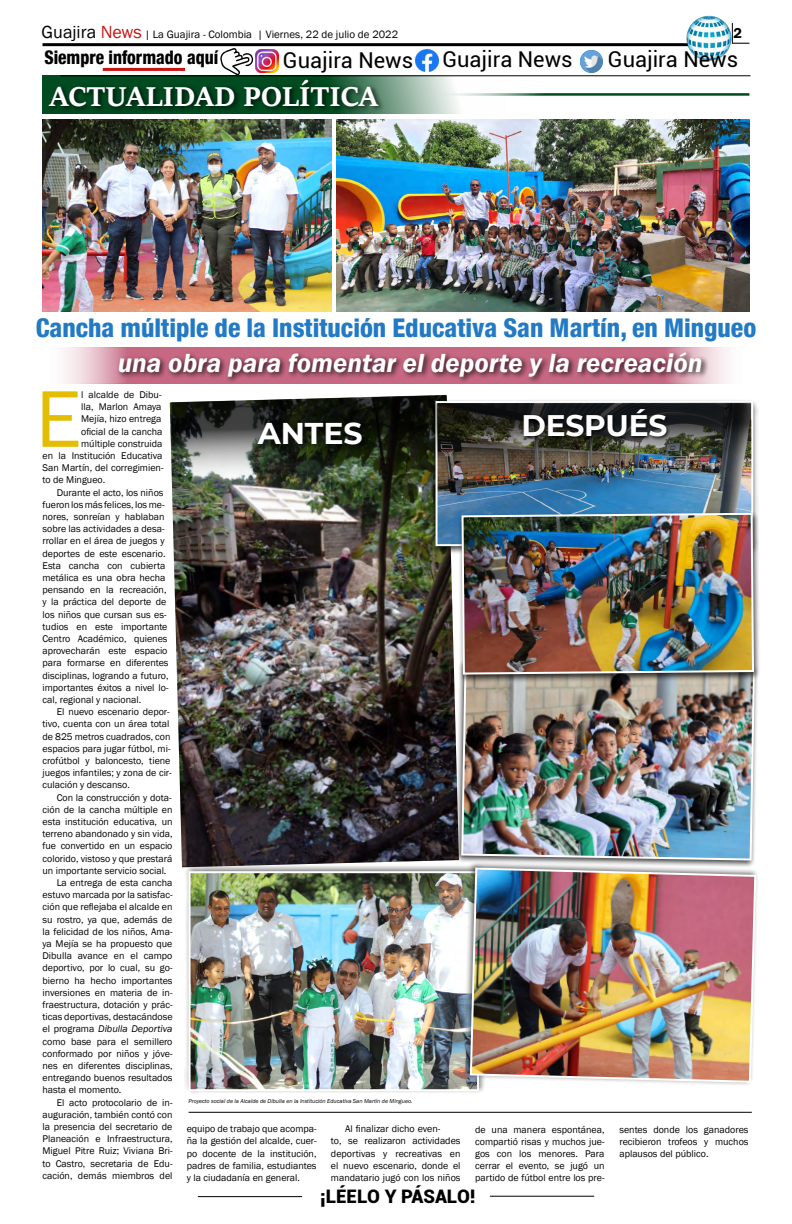
<style>
.page{position:relative;width:792px;height:1224px;background:#fff}
.page>*{position:absolute;margin:0;border:0;box-sizing:border-box;transform-origin:0 0}
.t1{font:83.2px "Franklin Gothic";color:#e3be00}
.t2{font:700 30px "Sitka Subheading";color:#fff}
.t3{font:700 30px "Montserrat";color:#fff}
.t4{font:700 29.7px "Montserrat";letter-spacing:-.005em;color:#fff}
.t5{font:italic 600 27px "Franklin Gothic";color:#fff}
.t6{font:800 condensed 25.8px "Helvetica 87";color:#227ac4}
.t7{font:21.9px "Roboto";color:#000}
.t8{font:800 condensed 18.7px "Helvetica 87";color:#000;scale:.93 1}
.t9{font:900 18.7px "Roboto";color:#000}
.t10{font:600 14.7px "Franklin Gothic";color:#000}
.t11{font:11px "Franklin Gothic";color:#000}
.t12{font:10px/12.2px "Franklin Gothic";color:#000;text-align:justify}
.t13{font:italic 10px "Franklin Gothic";color:#000}
.t14{font:italic 5.8px "Franklin Gothic";color:#000}
.s1{font-size:18px}
.s2{font-size:18px;color:#c91311}
.s3{font-style:normal}
</style>
<div class="page">
<hr style="left:198px;top:1196px;width:104px;height:1px;background:#000">
<hr style="left:490px;top:1196px;width:104px;height:1px;background:#000">
<hr style="left:43px;top:43px;width:652px;height:3px;background:#000">
<img style="left:685px;top:15px;width:47px;height:46px">
<svg style="left:732px;top:23px;width:17px;height:21px"></svg>
<svg style="left:43px;top:75px;width:464px;height:39px"></svg>
<svg style="left:63px;top:347px;width:666px;height:36px;background:#e2b4c0"></svg>
<div style="left:46px;top:76px;width:339px;height:37px;background:#000;opacity:.75"></div>
<hr style="left:431px;top:93px;width:318px;height:3px;background:#004b20">
<hr style="left:60px;top:75px;width:691px;height:1px;background:#000">
<img style="left:416px;top:49px;width:22px;height:23px">
<img style="left:256px;top:50px;width:23px;height:23px">
<img style="left:580px;top:50px;width:23px;height:23px;border-radius:11px">
<svg style="left:220px;top:48px;width:34px;height:28px"></svg>
<hr style="left:103px;top:68px;width:82px;height:3px;background:#c91311">
<img style="left:169px;top:394px;width:285px;height:474px">
<img style="left:43px;top:119px;width:289px;height:193px">
<img style="left:336px;top:119px;width:413px;height:193px">
<hr style="left:189px;top:1112px;width:563px;height:1px;background:#000">
<div style="left:116px;top:349px;width:593px;height:35px;background:#000;opacity:.75"></div>
<div style="left:430px;top:398px;width:329px;height:156px;background:#000;opacity:.75"></div>
<img style="left:439px;top:488px;width:311px;height:55px">
<div style="left:454px;top:658px;width:305px;height:210px;background:#000;opacity:.75"></div>
<img style="left:460px;top:682px;width:296px;height:180px">
<div style="left:185px;top:863px;width:301px;height:231px;background:#000;opacity:.5"></div>
<img style="left:192px;top:874px;width:284px;height:214px">
<div style="left:189px;top:871px;width:290px;height:220px;border:2px solid #fff"></div>
<div style="left:462px;top:861px;width:297px;height:225px;background:#000;opacity:.53"></div>
<img style="left:469px;top:867px;width:288px;height:217px">
<div style="left:457px;top:510px;width:303px;height:172px;background:#000;opacity:.75"></div>
<img style="left:461px;top:512px;width:294px;height:164px">
<img style="left:171px;top:395px;width:580px;height:93px">
<div style="left:522px;top:407px;width:149px;height:33px;background:#000;opacity:.75"></div>
<p class="t11" style="left:42px;top:28px;width:358px"><span class="s1">Guajira</span> <span class="s2">News</span> | La Guajira - Colombia | Viernes, 22 de julio de 2022</p>
<h3 class="t10" style="left:733px;top:24px;width:10px">2</h3>
<h2 class="t2" style="left:49px;top:73px;width:330px">ACTUALIDAD POLÍTICA</h2>
<h3 class="t8" style="left:44px;top:45px;width:189px">Siempre informado aquí</h3>
<h3 class="t7" style="left:283px;top:45px;width:132px">Guajira News</h3>
<h3 class="t7" style="left:442px;top:44px;width:132px">Guajira News</h3>
<h3 class="t7" style="left:608px;top:44px;width:132px">Guajira News</h3>
<h3 class="t6" style="left:36px;top:312px;width:722px">Cancha múltiple de la Institución Educativa San Martín, en Mingueo</h3>
<h3 class="t5" style="left:118px;top:345px;width:586px">una obra para fomentar el deporte y la recreación</h3>
<h1 class="t1" style="left:36px;top:367px;width:47px">E</h1>
<p class="t12" style="left:81px;top:389px;width:82px">l alcalde de Dibu-</p>
<p class="t12" style="left:81px;top:401px;width:82px">lla, Marlon Amaya</p>
<p class="t12" style="left:81px;top:413px;width:82px">Mejía, hizo entrega</p>
<p class="t12" style="left:81px;top:425px;width:83px">oficial de la cancha</p>
<p class="t12" style="left:81px;top:438px;width:83px">múltiple construida</p>
<p class="t12" style="left:43px;top:450px;width:122px">en la Institución Educativa</p>
<p class="t12" style="left:43px;top:462px;width:122px">San Martín, del corregimien-</p>
<p class="t12" style="left:43px;top:474px;width:64px">to de Mingueo.</p>
<p class="t12" style="left:57px;top:486px;width:108px">Durante el acto, los niños</p>
<p class="t12" style="left:43px;top:499px;width:124px">fueron los más felices, los me-</p>
<p class="t12" style="left:43px;top:511px;width:124px">nores, sonreían y hablaban</p>
<p class="t12" style="left:43px;top:523px;width:124px">sobre las actividades a desa-</p>
<p class="t12" style="left:43px;top:535px;width:123px">rrollar en el área de juegos y</p>
<p class="t12" style="left:43px;top:547px;width:125px">deportes de este escenario.</p>
<p class="t12" style="left:43px;top:560px;width:125px">Esta cancha con cubierta</p>
<p class="t12" style="left:43px;top:572px;width:125px">metálica es una obra hecha</p>
<p class="t12" style="left:43px;top:584px;width:126px">pensando en la recreación,</p>
<p class="t12" style="left:43px;top:596px;width:126px">y la práctica del deporte de</p>
<p class="t12" style="left:43px;top:608px;width:126px">los niños que cursan sus es-</p>
<p class="t12" style="left:43px;top:621px;width:127px">tudios en este importante</p>
<p class="t12" style="left:43px;top:633px;width:127px">Centro Académico, quienes</p>
<p class="t12" style="left:43px;top:645px;width:127px">aprovecharán este espacio</p>
<p class="t12" style="left:43px;top:657px;width:128px">para formarse en diferentes</p>
<p class="t12" style="left:43px;top:669px;width:128px">disciplinas, logrando a futuro,</p>
<p class="t12" style="left:43px;top:682px;width:128px">importantes éxitos a nivel lo-</p>
<p class="t12" style="left:43px;top:694px;width:100px">cal, regional y nacional.</p>
<p class="t12" style="left:57px;top:706px;width:114px">El nuevo escenario depor-</p>
<p class="t12" style="left:43px;top:718px;width:129px">tivo, cuenta con un área total</p>
<p class="t12" style="left:43px;top:730px;width:130px">de 825 metros cuadrados, con</p>
<p class="t12" style="left:43px;top:743px;width:129px">espacios para jugar fútbol, mi-</p>
<p class="t12" style="left:43px;top:755px;width:130px">crofútbol y baloncesto, tiene</p>
<p class="t12" style="left:43px;top:767px;width:131px">juegos infantiles; y zona de cir-</p>
<p class="t12" style="left:43px;top:779px;width:89px">culación y descanso.</p>
<p class="t12" style="left:57px;top:791px;width:116px">Con la construcción y dota-</p>
<p class="t12" style="left:43px;top:804px;width:132px">ción de la cancha múltiple en</p>
<p class="t12" style="left:43px;top:816px;width:131px">esta institución educativa, un</p>
<p class="t12" style="left:43px;top:828px;width:131px">terreno abandonado y sin vida,</p>
<p class="t12" style="left:43px;top:840px;width:132px">fue convertido en un espacio</p>
<p class="t12" style="left:43px;top:852px;width:132px">colorido, vistoso y que prestará</p>
<p class="t12" style="left:43px;top:865px;width:125px">un importante servicio social.</p>
<p class="t12" style="left:57px;top:877px;width:117px">La entrega de esta cancha</p>
<p class="t12" style="left:43px;top:889px;width:132px">estuvo marcada por la satisfac-</p>
<p class="t12" style="left:43px;top:901px;width:132px">ción que reflejaba el alcalde en</p>
<p class="t12" style="left:43px;top:913px;width:132px">su rostro, ya que, además de</p>
<p class="t12" style="left:43px;top:926px;width:132px">la felicidad de los niños, Ama-</p>
<p class="t12" style="left:43px;top:938px;width:132px">ya Mejía se ha propuesto que</p>
<p class="t12" style="left:43px;top:950px;width:132px">Dibulla avance en el campo</p>
<p class="t12" style="left:43px;top:962px;width:132px">deportivo, por lo cual, su go-</p>
<p class="t12" style="left:43px;top:974px;width:132px">bierno ha hecho importantes</p>
<p class="t12" style="left:43px;top:987px;width:131px">inversiones en materia de in-</p>
<p class="t12" style="left:43px;top:999px;width:132px">fraestructura, dotación y prác-</p>
<p class="t12" style="left:43px;top:1011px;width:132px">ticas deportivas, destacándose</p>
<p class="t13" style="left:43px;top:1023px;width:131px"><span class="s3">el programa</span> Dibulla Deportiva</p>
<p class="t12" style="left:43px;top:1035px;width:132px">como base para el semillero</p>
<p class="t12" style="left:43px;top:1048px;width:132px">conformado por niños y jóve-</p>
<p class="t12" style="left:43px;top:1060px;width:131px">nes en diferentes disciplinas,</p>
<p class="t12" style="left:43px;top:1072px;width:132px">entregando buenos resultados</p>
<p class="t12" style="left:43px;top:1084px;width:80px">hasta el momento.</p>
<p class="t12" style="left:57px;top:1096px;width:117px">El acto protocolario de in-</p>
<p class="t12" style="left:43px;top:1109px;width:132px">auguración, también contó con</p>
<p class="t12" style="left:43px;top:1121px;width:132px">la presencia del secretario de</p>
<p class="t12" style="left:43px;top:1133px;width:132px">Planeación e Infraestructura,</p>
<p class="t12" style="left:43px;top:1145px;width:132px">Miguel Pitre Ruiz; Viviana Bri-</p>
<p class="t12" style="left:43px;top:1157px;width:132px">to Castro, secretaria de Edu-</p>
<p class="t12" style="left:43px;top:1170px;width:132px">cación, demás miembros del</p>
<h2 class="t3" style="left:258px;top:411px;width:107px">ANTES</h2>
<h3 class="t4" style="left:521px;top:404px;width:147px">DESPUÉS</h3>
<p class="t14" style="left:189px;top:1098px;width:226px">Proyecto social de la Alcalde de Dibulla en la Institución Educativa San Martín de Mingueo.</p>
<p class="t12" style="left:187px;top:1123px;width:131px">equipo de trabajo que acompa&shy;ña la gestión del alcalde, cuer&shy;po docente de la institución, padres de familia, estudiantes y la ciudadanía en general.</p>
<p class="t12" style="left:331px;top:1123px;width:131px;text-align:center">Al finalizar dicho even-<br>to, se realizaron actividades deportivas y recreativas en el nuevo escenario, donde el mandatario jugó con los niños</p>
<p class="t12" style="left:475px;top:1123px;width:131px">de una manera espontánea, compartió risas y muchos jue&shy;gos con los menores. Para cerrar el evento, se jugó un partido de fútbol entre los pre-</p>
<p class="t12" style="left:619px;top:1123px;width:131px">sentes donde los ganadores recibieron trofeos y muchos aplausos del público.</p>
<h3 class="t9" style="left:320px;top:1183px;width:157px">¡LÉELO Y PÁSALO!</h3>
</div>
